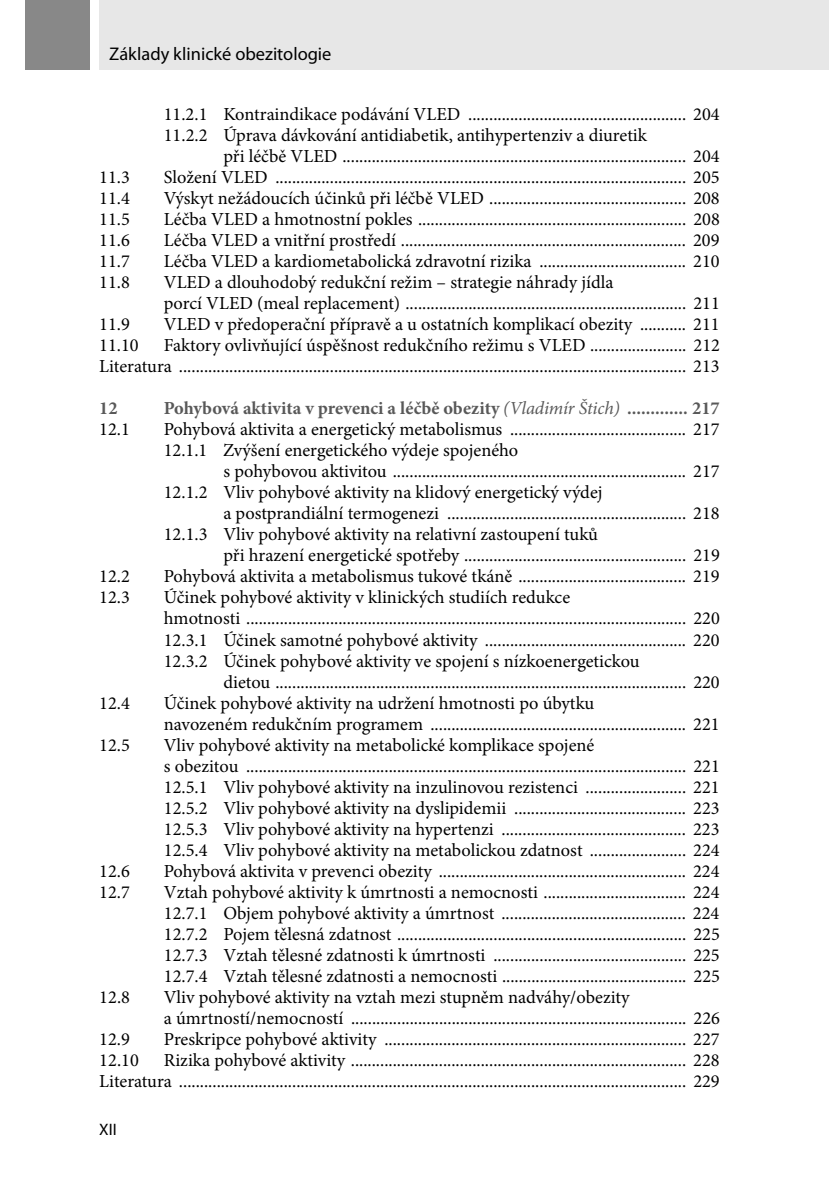
<style>
.page{position:relative;width:829px;height:1191px;background:#fff}
.page>*{position:absolute;margin:0;border:0;box-sizing:border-box;transform-origin:0 0}
.t1{font:18.38px/21px "Minion Pro";color:#000}
.t2{font:700 18.38px "Minion Pro";color:#595959}
.t3{font:18.38px "Myriad Pro";color:#000}
.t4{font:16.62px "Myriad Pro";color:#000}
.s1{font-weight:400;font-style:italic}
</style>
<div class="page">
<div style="left:99px;top:0;width:729px;height:69px;background:#e7e7e7"></div>
<hr style="left:828px;top:0;width:1px;height:69px;background:#e7e7e7">
<div style="left:25px;top:0;width:64px;height:69px;background:#888"></div>
<p class="t3" style="left:109px;top:46px;width:224px">Základy klinické obezitologie</p>
<p class="t1" style="left:164px;top:105px;width:557px">11.2.1 Kontraindikace podávání VLED .................................................... 204<br>11.2.2 Úprava dávkování antidiabetik, antihypertenziv a diuretik</p>
<p class="t1" style="left:223px;top:147px;width:498px">při léčbě VLED .................................................................................. 204</p>
<p class="t1" style="left:99px;top:168px;width:32px">11.3</p>
<p class="t1" style="left:164px;top:168px;width:557px">Složení VLED .................................................................................................. 205</p>
<p class="t1" style="left:99px;top:189px;width:32px">11.4</p>
<p class="t1" style="left:164px;top:189px;width:557px">Výskyt nežádoucích účinků při léčbě VLED ............................................... 208</p>
<p class="t1" style="left:99px;top:210px;width:32px">11.5</p>
<p class="t1" style="left:164px;top:210px;width:557px">Léčba VLED a hmotnostní pokles ................................................................ 208</p>
<p class="t1" style="left:99px;top:231px;width:32px">11.6</p>
<p class="t1" style="left:164px;top:231px;width:557px">Léčba VLED a vnitřní prostředí .................................................................... 209</p>
<p class="t1" style="left:99px;top:252px;width:32px">11.7</p>
<p class="t1" style="left:164px;top:252px;width:557px">Léčba VLED a kardiometabolická zdravotní rizika ................................... 210</p>
<p class="t1" style="left:99px;top:273px;width:32px">11.8</p>
<p class="t1" style="left:164px;top:273px;width:557px">VLED a dlouhodobý redukční režim – strategie náhrady jídla<br>porcí VLED (meal replacement) ................................................................... 211</p>
<p class="t1" style="left:99px;top:315px;width:32px">11.9</p>
<p class="t1" style="left:164px;top:315px;width:557px">VLED v předoperační přípravě a u ostatních komplikací obezity ........... 211</p>
<p class="t1" style="left:99px;top:336px;width:41px">11.10</p>
<p class="t1" style="left:99px;top:336px;width:622px;text-align:right">Faktory ovlivňující úspěšnost redukčního režimu s VLED ....................... 212<br>Literatura ......................................................................................................................... 213</p>
<p class="t2" style="left:99px;top:401px;width:20px">12</p>
<p class="t2" style="left:164px;top:401px;width:557px">Pohybová aktivita v prevenci a léčbě obezity <span class="s1">(Vladimír Štich)</span> ............. 217</p>
<p class="t1" style="left:99px;top:420px;width:32px">12.1</p>
<p class="t1" style="left:164px;top:420px;width:557px">Pohybová aktivita a energetický metabolismus .......................................... 217<br>12.1.1 Zvýšení energetického výdeje spojeného</p>
<p class="t1" style="left:164px;top:462px;width:557px;text-indent:60px">s pohybovou aktivitou ...................................................................... 217<br>12.1.2 Vliv pohybové aktivity na klidový energetický výdej</p>
<p class="t1" style="left:164px;top:504px;width:557px;text-indent:60px">a postprandiální termogenezi ......................................................... 218<br>12.1.3 Vliv pohybové aktivity na relativní zastoupení tuků</p>
<p class="t1" style="left:223px;top:546px;width:498px">při hrazení energetické spotřeby ..................................................... 219</p>
<p class="t1" style="left:99px;top:567px;width:32px">12.2</p>
<p class="t1" style="left:164px;top:567px;width:557px">Pohybová aktivita a metabolismus tukové tkáně ........................................ 219</p>
<p class="t1" style="left:99px;top:588px;width:32px">12.3</p>
<p class="t1" style="left:164px;top:588px;width:557px">Účinek pohybové aktivity v klinických studiích redukce<br>hmotnosti ......................................................................................................... 220<br>12.3.1 Účinek samotné pohybové aktivity ................................................ 220<br>12.3.2 Účinek pohybové aktivity ve spojení s nízkoenergetickou</p>
<p class="t1" style="left:223px;top:672px;width:498px">dietou .................................................................................................. 220</p>
<p class="t1" style="left:99px;top:693px;width:32px">12.4</p>
<p class="t1" style="left:164px;top:693px;width:557px">Účinek pohybové aktivity na udržení hmotnosti po úbytku<br>navozeném redukčním programem ............................................................. 221</p>
<p class="t1" style="left:99px;top:735px;width:32px">12.5</p>
<p class="t1" style="left:164px;top:735px;width:557px">Vliv pohybové aktivity na metabolické komplikace spojené<br>s obezitou ......................................................................................................... 221<br>12.5.1 Vliv pohybové aktivity na inzulinovou rezistenci ........................ 221<br>12.5.2 Vliv pohybové aktivity na dyslipidemii ......................................... 223<br>12.5.3 Vliv pohybové aktivity na hypertenzi ............................................ 223<br>12.5.4 Vliv pohybové aktivity na metabolickou zdatnost ....................... 224</p>
<p class="t1" style="left:99px;top:861px;width:32px">12.6</p>
<p class="t1" style="left:164px;top:861px;width:557px">Pohybová aktivita v prevenci obezity ........................................................... 224</p>
<p class="t1" style="left:99px;top:882px;width:32px">12.7</p>
<p class="t1" style="left:164px;top:882px;width:557px;text-align:justify">Vztah pohybové aktivity k úmrtnosti a nemocnosti .................................. 224<br>12.7.1 Objem pohybové aktivity a úmrtnost ............................................ 224<br>12.7.2 Pojem tělesná zdatnost ..................................................................... 225<br>12.7.3 Vztah tělesné zdatnosti k úmrtnosti .............................................. 225<br>12.7.4 Vztah tělesné zdatnosti a nemocnosti ............................................ 225</p>
<p class="t1" style="left:99px;top:987px;width:32px">12.8</p>
<p class="t1" style="left:164px;top:987px;width:557px">Vliv pohybové aktivity na vztah mezi stupněm nadváhy/obezity<br>a úmrtností/nemocností ................................................................................ 226</p>
<p class="t1" style="left:99px;top:1029px;width:32px">12.9</p>
<p class="t1" style="left:164px;top:1029px;width:557px">Preskripce pohybové aktivity ........................................................................ 227</p>
<p class="t1" style="left:99px;top:1050px;width:41px">12.10</p>
<p class="t1" style="left:99px;top:1050px;width:622px;text-align:right">Rizika pohybové aktivity ................................................................................ 228<br>Literatura ......................................................................................................................... 229</p>
<p class="t4" style="left:99px;top:1123px;width:19px">XII</p>
</div>
